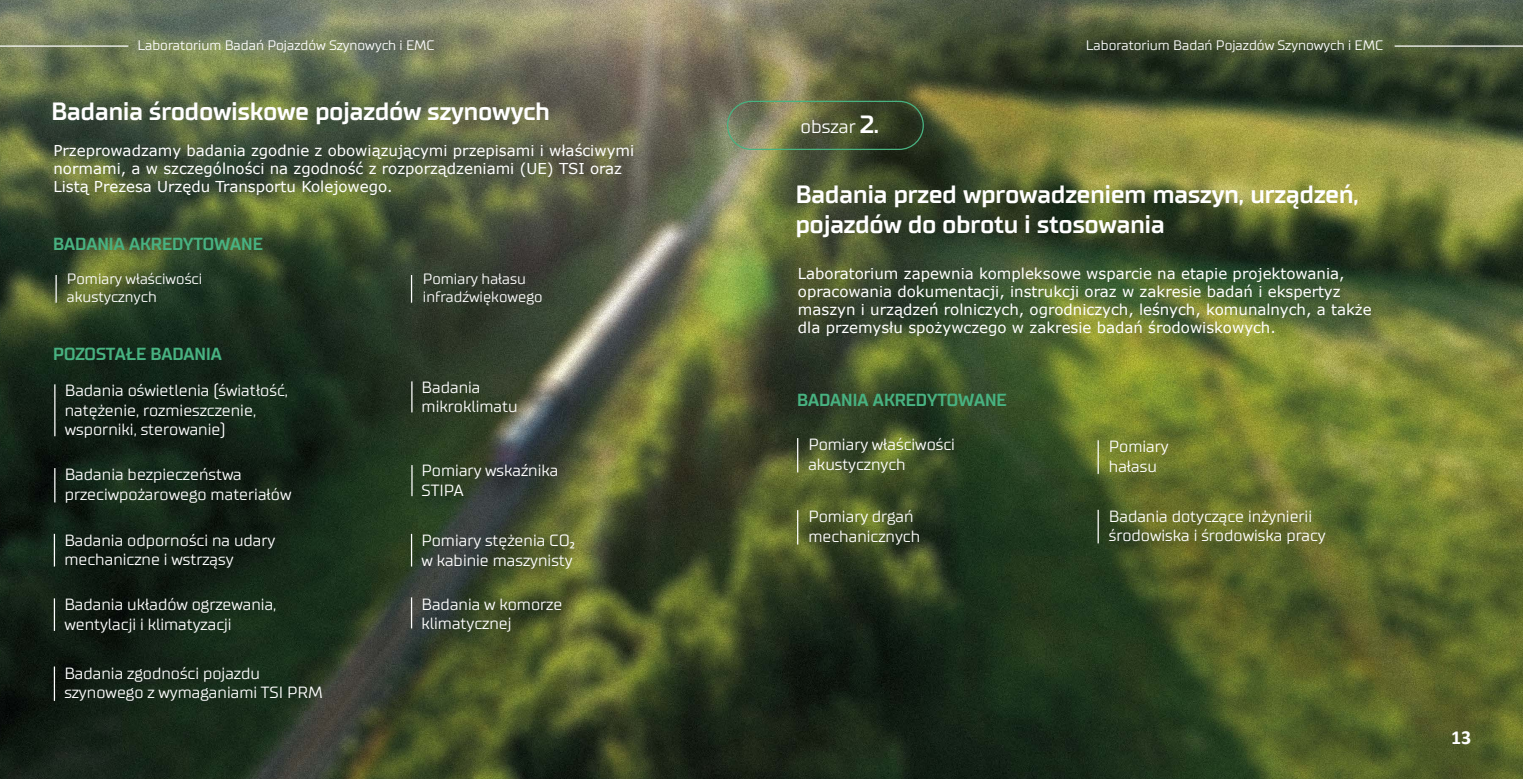
<style>
.page{position:relative;width:1523px;height:779px;background:#fff}
.page>*{position:absolute;margin:0;border:0;box-sizing:border-box;transform-origin:0 0}
.t1{font:700 25px/30px "TT Supermolot";color:#fff}
.t2{font:700 20px "Calibri";color:#fff}
.t3{font:18.75px "TT Supermolot";color:#fff}
.t4{font:700 17.5px "TT Supermolot";color:#48b281}
.t5{font:16.25px/19.5px "TT Supermolot";color:#fff}
.t6{font:15px/18px "Verdana";color:#fff}
.t7{font:15px/18px "TT Supermolot";color:#fff}
.t8{font:13.75px "TT Supermolot";color:#fff}
.s1{font-family:"Myriad Pro"}
.s2{font-weight:700;font-size:25px}
</style>
<div class="page">
<img style="left:0;top:0;width:1522px;height:779px">
<div style="left:727px;top:101px;width:197px;height:49px;border:1px solid #48b281;border-radius:24px"></div>
<hr style="left:411px;top:597px;width:1px;height:31px;background:#fff">
<hr style="left:55px;top:275px;width:2px;height:28px;background:#fff">
<svg style="left:411px;top:275px;width:1px;height:28px"></svg>
<hr style="left:411px;top:381px;width:1px;height:31px;background:#fff">
<hr style="left:411px;top:465px;width:1px;height:31px;background:#fff">
<hr style="left:54px;top:468px;width:1px;height:34px;background:#fff">
<hr style="left:54px;top:534px;width:1px;height:32px;background:#fff">
<hr style="left:54px;top:598px;width:1px;height:33px;background:#fff">
<hr style="left:411px;top:534px;width:1px;height:32px;background:#fff">
<hr style="left:54px;top:384px;width:1px;height:52px;background:#fff">
<hr style="left:54px;top:666px;width:1px;height:35px;background:#fff">
<hr style="left:797px;top:438px;width:1px;height:34px;background:#fff">
<hr style="left:797px;top:510px;width:1px;height:34px;background:#fff">
<hr style="left:1097px;top:440px;width:1px;height:34px;background:#fff">
<hr style="left:1097px;top:510px;width:1px;height:33px;background:#fff">
<hr style="left:1394px;top:45px;width:128px;height:2px;background:#fff">
<hr style="left:0;top:45px;width:128px;height:2px;background:#fff">
<p class="t8" style="left:137px;top:37px;width:299px">Laboratorium Badań Pojazdów Szynowych i EMC</p>
<p class="t8" style="left:1086px;top:37px;width:299px">Laboratorium Badań Pojazdów Szynowych i EMC</p>
<h1 class="t1" style="left:51px;top:96px;width:500px">Badania środowiskowe pojazdów szynowych</h1>
<p class="t6" style="left:53px;top:142px;width:582px">Przeprowadzamy badania zgodnie z obowiązującymi przepisami i właściwymi normami, a w szczególności na zgodność z rozporządzeniami (UE) TSI oraz<br>Listą Prezesa Urzędu Transportu Kolejowego.</p>
<p class="t4" style="left:53px;top:233px;width:211px">BADANIA AKREDYTOWANE</p>
<p class="t7" style="left:67px;top:270px;width:137px">Pomiary właściwości akustycznych</p>
<p class="t7" style="left:423px;top:270px;width:121px">Pomiary hałasu infradźwiękowego</p>
<p class="t4" style="left:53px;top:343px;width:170px">POZOSTAŁE BADANIA</p>
<p class="t5" style="left:65px;top:381px;width:225px">Badania oświetlenia (światłość, natężenie, rozmieszczenie, wsporniki, sterowanie)</p>
<p class="t5" style="left:65px;top:465px;width:228px">Badania bezpieczeństwa przeciwpożarowego materiałów</p>
<p class="t5" style="left:64px;top:530px;width:213px">Badania odporności na udary mechaniczne i wstrząsy</p>
<p class="t5" style="left:64px;top:595px;width:214px">Badania układów ogrzewania, wentylacji i klimatyzacji</p>
<p class="t5" style="left:64px;top:663px;width:260px">Badania zgodności pojazdu szynowego z wymaganiami TSI PRM</p>
<p class="t5" style="left:421px;top:377px;width:98px">Badania mikroklimatu</p>
<p class="t5" style="left:422px;top:461px;width:138px">Pomiary wskaźnika<br>STIPA</p>
<p class="t5" style="left:421px;top:530px;width:155px">Pomiary stężenia CO<span class="s1">2 </span>w kabinie maszynisty</p>
<p class="t5" style="left:421px;top:594px;width:142px">Badania w komorze klimatycznej</p>
<p class="t3" style="left:800px;top:115px;width:80px">obszar <span class="s2">2.</span></p>
<h1 class="t1" style="left:796px;top:180px;width:564px">Badania przed wprowadzeniem maszyn, urządzeń, pojazdów do obrotu i stosowania</h1>
<p class="t6" style="left:798px;top:265px;width:575px">Laboratorium zapewnia kompleksowe wsparcie na etapie projektowania, opracowania dokumentacji, instrukcji oraz w zakresie badań i ekspertyz maszyn i urządzeń rolniczych, ogrodniczych, leśnych, komunalnych, a także dla przemysłu spożywczego w zakresie badań środowiskowych.</p>
<p class="t4" style="left:797px;top:389px;width:211px">BADANIA AKREDYTOWANE</p>
<p class="t5" style="left:808px;top:435px;width:148px">Pomiary właściwości akustycznych</p>
<p class="t5" style="left:808px;top:507px;width:113px">Pomiary drgań mechanicznych</p>
<p class="t5" style="left:1108px;top:437px;width:61px">Pomiary hałasu</p>
<p class="t5" style="left:1108px;top:506px;width:218px">Badania dotyczące inżynierii środowiska i środowiska pracy</p>
<p class="t2" style="left:1451px;top:723px;width:22px">13</p>
</div>
